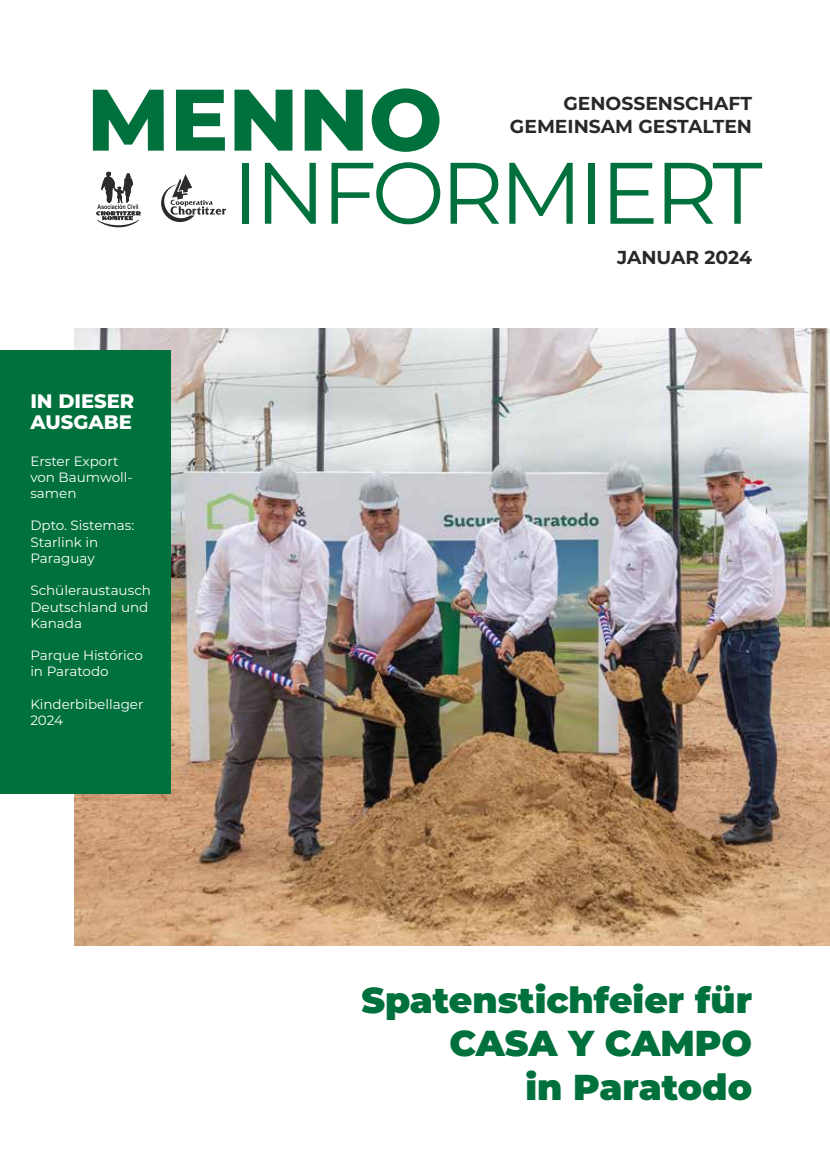
<style>
.page{position:relative;width:830px;height:1170px;background:#fff}
.page>*{position:absolute;margin:0;border:0;box-sizing:border-box;transform-origin:0 0}
.t1{font:800 88.8px "Montserrat";letter-spacing:-.025em;color:#006533}
.t2{font:87px "Montserrat";letter-spacing:-.05em;color:#00713c}
.t3{font:800 87px "Montserrat";color:#00713c}
.t4{font:900 36px/43.2px "Montserrat";color:#00713c;text-align:right}
.t5{font:800 19.5px/21px "Montserrat";color:#fff}
.t6{font:700 18.75px/22.5px "Montserrat";color:#282827;text-align:right}
.t7{font:700 18px/24px "Montserrat";letter-spacing:.025em;color:#2b2b29;text-align:right}
.t8{font:800 18px/28px "Montserrat";letter-spacing:.01em;color:#fff}
.t9{font:13.5px/16.2px "Montserrat";color:#fff}
</style>
<div class="page">
<img style="left:75px;top:328px;width:754px;height:617px">
<svg style="left:96px;top:172px;width:45px;height:55px"></svg>
<svg style="left:161px;top:174px;width:65px;height:48px"></svg>
<div style="left:0;top:350px;width:171px;height:443px;background:#00713c"></div>
<h1 class="t1" style="left:87px;top:54px;width:355px">MENNO</h1>
<h2 class="t3" style="left:87px;top:56px;width:357px">MENNO</h2>
<h2 class="t2" style="left:233px;top:133px;width:531px">INFORMIERT</h2>
<h3 class="t7" style="left:511px;top:90px;width:242px">GENOSSENSCHAFT<br>GEMEINSAM GESTALTEN</h3>
<h3 class="t6" style="left:509px;top:91px;width:243px">GENOSSENSCHAFT<br>GEMEINSAM GESTALTEN</h3>
<h3 class="t5" style="left:30px;top:389px;width:105px">IN DIESER<br>AUSGABE</h3>
<p class="t9" style="left:30px;top:452px;width:104px">Erster Export von Baumwoll&shy;samen</p>
<p class="t9" style="left:30px;top:517px;width:105px">Dpto. Sistemas:<br>Starlink in<br>Paraguay</p>
<p class="t9" style="left:30px;top:582px;width:122px">Schüleraustausch<br>Deutschland und<br>Kanada</p>
<p class="t9" style="left:30px;top:646px;width:114px">Parque Histórico in Paratodo</p>
<p class="t9" style="left:30px;top:695px;width:115px">Kinderbibellager<br>2024</p>
<h3 class="t8" style="left:22px;top:411px;width:99px">IN DIESER<br>AUSGABE</h3>
<h3 class="t6" style="left:617px;top:245px;width:136px">JANUAR 2024</h3>
<h3 class="t7" style="left:609px;top:245px;width:144px">FEBRUAR 2023</h3>
<h3 class="t4" style="left:361px;top:976px;width:392px">Spatenstichfeier für<br>CASA Y CAMPO<br>in Paratodo</h3>
</div>
